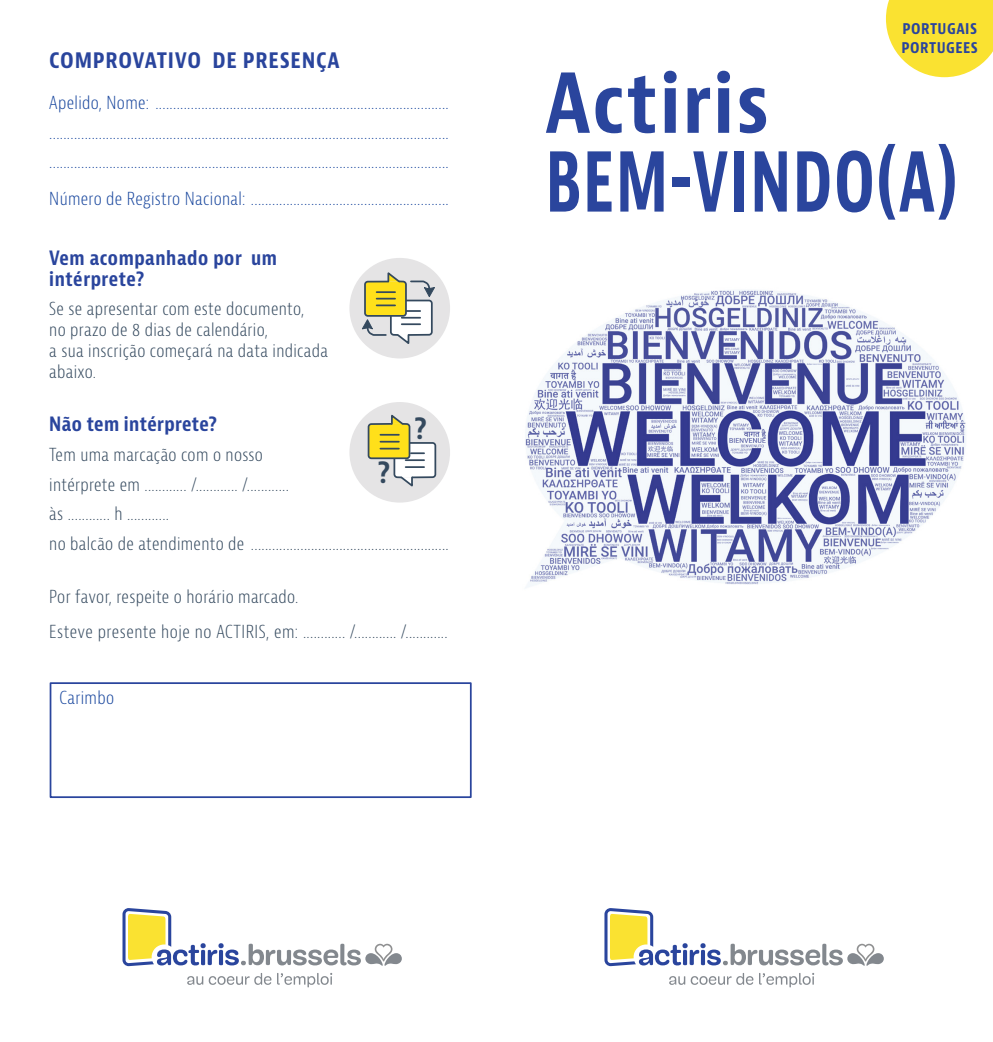
<style>
.page{position:relative;width:993px;height:1042px;background:#fff}
.page>*{position:absolute;margin:0;border:0;box-sizing:border-box;transform-origin:0 0}
.t1{font:700 condensed 87.5px "Bernina Sans";letter-spacing:.02em;color:#2a459d;scale:.78 1}
.t2{font:700 condensed 80.15px "Bernina Sans";letter-spacing:.03em;color:#2a459d}
.t3{font:700 condensed 28.7px "Bernina Sans";color:#34495e}
.t4{font:700 condensed 22.75px "Bernina Sans";letter-spacing:.03em;color:#2a459d}
.t5{font:700 condensed 19.25px/21px "Bernina Sans";letter-spacing:.025em;color:#2a459d}
.t6{font:300 condensed 17.5px "Bernina Sans";letter-spacing:.02em;color:#18469d}
.t7{font:300 condensed 17.5px "Bernina Sans";letter-spacing:.02em;color:#34495e}
.t8{font:700 condensed 15.75px "Bernina Sans";letter-spacing:.03em;color:#2a459d}
</style>
<div class="page">
<svg style="left:669px;top:973px;width:144px;height:14px"></svg>
<svg style="left:604px;top:908px;width:278px;height:58px"></svg>
<div style="left:349px;top:258px;width:101px;height:100px;background:#e5e4e5;border-radius:50%"></div>
<svg style="left:362px;top:270px;width:72px;height:76px"></svg>
<div style="left:349px;top:402px;width:101px;height:100px;background:#e5e4e5;border-radius:50%"></div>
<div style="left:394px;top:443px;width:41px;height:34px;background:#fff;border-radius:3px"></div>
<div style="left:393px;top:442px;width:43px;height:36px;border:2px solid #34495e;border-radius:3px"></div>
<svg style="left:399px;top:475px;width:14px;height:12px"></svg>
<div style="left:368px;top:424px;width:41px;height:34px;background:#ffe01a;border-radius:3px"></div>
<svg style="left:405px;top:452px;width:19px;height:16px"></svg>
<div style="left:367px;top:423px;width:43px;height:36px;border:2px solid #34495e;border-radius:3px"></div>
<svg style="left:390px;top:414px;width:15px;height:12px"></svg>
<svg style="left:380px;top:434px;width:19px;height:8px"></svg>
<svg style="left:380px;top:448px;width:19px;height:1px"></svg>
<div style="left:50px;top:682px;width:421px;height:116px;border:2px solid #2a459d"></div>
<svg style="left:187px;top:976px;width:16px;height:9px"></svg>
<svg style="left:209px;top:973px;width:62px;height:12px"></svg>
<svg style="left:277px;top:973px;width:55px;height:14px"></svg>
<svg style="left:122px;top:908px;width:279px;height:58px"></svg>
<img style="left:525px;top:290px;width:441px;height:297px">
<svg style="left:886px;top:0;width:106px;height:77px"></svg>
<p class="t4" style="left:49px;top:46px;width:292px">COMPROVATIVO DE PRESENÇA</p>
<p class="t6" style="left:49px;top:92px;width:401px">Apelido, Nome: ...................................................................................</p>
<p class="t6" style="left:49px;top:122px;width:401px">.................................................................................................................</p>
<p class="t6" style="left:49px;top:151px;width:401px">.................................................................................................................</p>
<p class="t6" style="left:49px;top:188px;width:401px">Número de Registro Nacional: ........................................................</p>
<p class="t5" style="left:49px;top:248px;width:229px">Vem acompanhado por um intérprete?</p>
<p class="t7" style="left:49px;top:298px;width:256px">Se se apresentar com este documento,</p>
<p class="t7" style="left:49px;top:319px;width:220px">no prazo de 8 dias de calendário,</p>
<p class="t7" style="left:49px;top:340px;width:280px">a sua inscrição começará na data indicada</p>
<p class="t7" style="left:49px;top:361px;width:48px">abaixo.</p>
<p class="t5" style="left:49px;top:414px;width:169px">Não tem intérprete?</p>
<p class="t7" style="left:49px;top:444px;width:215px">Tem uma marcação com o nosso</p>
<p class="t7" style="left:49px;top:474px;width:241px">intérprete em ............ /............ /............</p>
<p class="t7" style="left:49px;top:503px;width:121px">às ............ h ............</p>
<p class="t7" style="left:49px;top:533px;width:401px">no balcão de atendimento de ........................................................</p>
<p class="t7" style="left:49px;top:586px;width:250px">Por favor, respeite o horário marcado.</p>
<p class="t7" style="left:49px;top:621px;width:399px">Esteve presente hoje no ACTIRIS, em: ............ /............ /............</p>
<p class="t3" style="left:414px;top:411px;width:14px">?</p>
<p class="t3" style="left:377px;top:455px;width:14px">?</p>
<p class="t6" style="left:60px;top:686px;width:56px">Carimbo</p>
<p class="t8" style="left:902px;top:19px;width:76px">PORTUGAIS</p>
<p class="t8" style="left:901px;top:37px;width:78px">PORTUGEES</p>
<p class="t2" style="left:545px;top:55px;width:225px">Actiris</p>
<p class="t1" style="left:545px;top:126px;width:529px">BEM-VINDO(A)</p>
</div>
